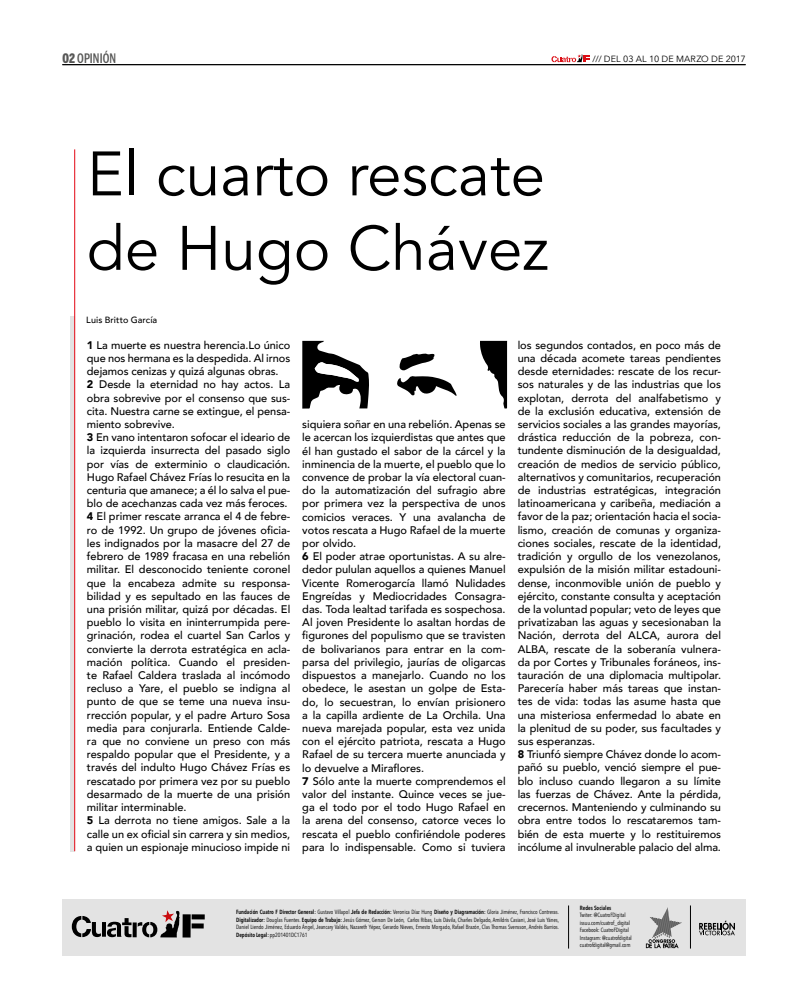
<style>
.page{position:relative;width:808px;height:1007px;background:#fff}
.page>*{position:absolute;margin:0;border:0;box-sizing:border-box;transform-origin:0 0}
.t1{font:62px/74.4px "Avenir";color:#000}
.t2{font:500 13px "Benton Sans Comp";letter-spacing:.005em;color:#575756}
.t3{font:500 11px/13.2px "Avenir";color:#000}
.t4{font:9px "Avenir Next";letter-spacing:.01em;color:#000}
.t5{font:500 9px "Avenir";letter-spacing:.01em;color:#000}
.t6{font:condensed 6px/7.5px "Avenir Next LT Pro";letter-spacing:-.01em;color:#000;text-align:justify;scale:.96 1}
.t7{font:600 condensed 6px "Avenir Next LT Pro";color:#000;scale:.96 1}
.s1{font-weight:900}
.s2{font-weight:600}
</style>
<div class="page">
<hr style="left:62px;top:64px;width:684px;height:1px;background:#000">
<svg style="left:551px;top:54px;width:39px;height:8px"></svg>
<div style="left:62px;top:899px;width:684px;height:56px;background:#e3e3e3"></div>
<hr style="left:568px;top:905px;width:1px;height:43px;background:#000">
<hr style="left:690px;top:905px;width:1px;height:43px;background:#000">
<svg style="left:72px;top:916px;width:29px;height:20px"></svg>
<hr style="left:102px;top:921px;width:4px;height:15px;background:#000">
<svg style="left:107px;top:910px;width:73px;height:27px"></svg>
<div style="left:183px;top:914px;width:8px;height:23px;background:#000"></div>
<div style="left:192px;top:923px;width:12px;height:5px;background:#000"></div>
<div style="left:192px;top:914px;width:13px;height:5px;background:#000"></div>
<svg style="left:646px;top:907px;width:36px;height:40px"></svg>
<svg style="left:699px;top:920px;width:36px;height:15px"></svg>
<svg style="left:480px;top:341px;width:27px;height:67px"></svg>
<svg style="left:397px;top:353px;width:60px;height:43px"></svg>
<svg style="left:302px;top:341px;width:67px;height:67px"></svg>
<div style="left:70px;top:316px;width:5px;height:535px;background:#e3e3e3"></div>
<hr style="left:75px;top:149px;width:1px;height:702px;background:#e30613">
<p class="t2" style="left:62px;top:51px;width:55px"><span class="s1">02</span> OPINIÓN</p>
<p class="t4" style="left:593px;top:51px;width:154px">/// DEL 03 AL 10 DE MARZO DE 2017</p>
<h1 class="t1" style="left:87px;top:138px;width:463px">El cuarto rescate de Hugo Chávez</h1>
<p class="t5" style="left:86px;top:311px;width:72px">Luis Britto García</p>
<p class="t3" style="left:87px;top:338px;width:205px"><span class="s1">1</span> La muerte es nuestra herencia.Lo único que nos hermana es la despedida. Al irnos dejamos cenizas y quizá algunas obras.<br><span class="s1">2</span> Desde la eternidad no hay actos. La obra sobrevive por el consenso que sus&shy;cita. Nuestra carne se extingue, el pensa&shy;miento sobrevive.<br><span class="s1">3</span> En vano intentaron sofocar el ideario de la izquierda insurrecta del pasado siglo por vías de exterminio o claudicación.<br>Hugo Rafael Chávez Frías lo resucita en la centuria que amanece; a él lo salva el pue&shy;blo de acechanzas cada vez más feroces.<br><span class="s1">4</span> El primer rescate arranca el 4 de febre&shy;ro de 1992. Un grupo de jóvenes oficia&shy;les indignados por la masacre del 27 de febrero de 1989 fracasa en una rebelión militar. El desconocido teniente coronel que la encabeza admite su responsa&shy;bilidad y es sepultado en las fauces de una prisión militar, quizá por décadas. El pueblo lo visita en ininterrumpida pere&shy;grinación, rodea el cuartel San Carlos y convierte la derrota estratégica en acla&shy;mación política. Cuando el presiden&shy;te Rafael Caldera traslada al incómodo recluso a Yare, el pueblo se indigna al punto de que se teme una nueva insu&shy;rrección popular, y el padre Arturo Sosa media para conjurarla. Entiende Calde&shy;ra que no conviene un preso con más respaldo popular que el Presidente, y a través del indulto Hugo Chávez Frías es rescatado por primera vez por su pueblo desarmado de la muerte de una prisión militar interminable.<br><span class="s1">5</span> La derrota no tiene amigos. Sale a la calle un ex oficial sin carrera y sin medios, a quien un espionaje minucioso impide ni</p>
<p class="t3" style="left:302px;top:417px;width:205px">siquiera soñar en una rebelión. Apenas se le acercan los izquierdistas que antes que él han gustado el sabor de la cárcel y la inminencia de la muerte, el pueblo que lo convence de probar la vía electoral cuan&shy;do la automatización del sufragio abre por primera vez la perspectiva de unos comicios veraces. Y una avalancha de votos rescata a Hugo Rafael de la muerte por olvido.<br><span class="s1">6</span> El poder atrae oportunistas. A su alre&shy;dedor pululan aquellos a quienes Manuel Vicente Romerogarcía llamó Nulidades Engreídas y Mediocridades Consagra&shy;das. Toda lealtad tarifada es sospechosa.<br>Al joven Presidente lo asaltan hordas de figurones del populismo que se travisten de bolivarianos para entrar en la com&shy;parsa del privilegio, jaurías de oligarcas dispuestos a manejarlo. Cuando no los obedece, le asestan un golpe de Esta&shy;do, lo secuestran, lo envían prisionero a la capilla ardiente de La Orchila. Una nueva marejada popular, esta vez unida con el ejército patriota, rescata a Hugo Rafael de su tercera muerte anunciada y lo devuelve a Miraflores.<br><span class="s1">7</span> Sólo ante la muerte comprendemos el valor del instante. Quince veces se jue&shy;ga el todo por el todo Hugo Rafael en la arena del consenso, catorce veces lo rescata el pueblo confiriéndole poderes para lo indispensable. Como si tuviera</p>
<p class="t3" style="left:518px;top:338px;width:205px">los segundos contados, en poco más de una década acomete tareas pendientes desde eternidades: rescate de los recur&shy;sos naturales y de las industrias que los explotan, derrota del analfabetismo y de la exclusión educativa, extensión de servicios sociales a las grandes mayorías, drástica reducción de la pobreza, con&shy;tundente disminución de la desigualdad, creación de medios de servicio público, alternativos y comunitarios, recuperación de industrias estratégicas, integración latinoamericana y caribeña, mediación a favor de la paz; orientación hacia el socia&shy;lismo, creación de comunas y organiza&shy;ciones sociales, rescate de la identidad, tradición y orgullo de los venezolanos, expulsión de la misión militar estadouni&shy;dense, inconmovible unión de pueblo y ejército, constante consulta y aceptación de la voluntad popular; veto de leyes que privatizaban las aguas y secesionaban la Nación, derrota del ALCA, aurora del ALBA, rescate de la soberanía vulnera&shy;da por Cortes y Tribunales foráneos, ins&shy;tauración de una diplomacia multipolar.<br>Parecería haber más tareas que instan&shy;tes de vida: todas las asume hasta que una misteriosa enfermedad lo abate en la plenitud de su poder, sus facultades y sus esperanzas.<br><span class="s1">8</span> Triunfó siempre Chávez donde lo acom&shy;pañó su pueblo, venció siempre el pue&shy;blo incluso cuando llegaron a su límite las fuerzas de Chávez. Ante la pérdida, crecernos. Manteniendo y culminando su obra entre todos lo rescataremos tam&shy;bién de esta muerte y lo restituiremos incólume al invulnerable palacio del alma.</p>
<p class="t6" style="left:236px;top:908px;width:338px"><span class="s2">Fundación Cuatro F Director General:</span> Gustavo Villapol <span class="s2">Jefa de Redacción:</span> Veronica Díaz Hung <span class="s2">Diseño y Diagramación:</span> Gloria Jiménez, Francisco Contreras.<br><span class="s2">Digitalizador:</span> Douglas Fuentes. <span class="s2">Equipo de Trabajo:</span> Jesús Gómez, Gerson De León, Carlos Ribas, Luis Dávila, Charles Delgado, Amildris Casiani, José Luis Yánes, Daniel Liendo Jiménez, Eduardo Ángel, Jeancary Valdés, Nazareth Yépez, Gerardo Nieves, Ernesto Morgado, Rafael Brazón, Clas Thomas Svensson, Andrés Barrios.<br><span class="s2">Depósito Legal:</span> pp201401DC1761</p>
<p class="t7" style="left:580px;top:904px;width:34px">Redes Sociales</p>
<p class="t6" style="left:580px;top:911px;width:56px;text-align:left">Twiter: @CuatroFDigital issuu.com/cuatrof_digital<br>Facebook: CuatroFDigital<br>Instagram: @cuatrofdigital cuatrofdigital@gmail.com</p>
</div>
